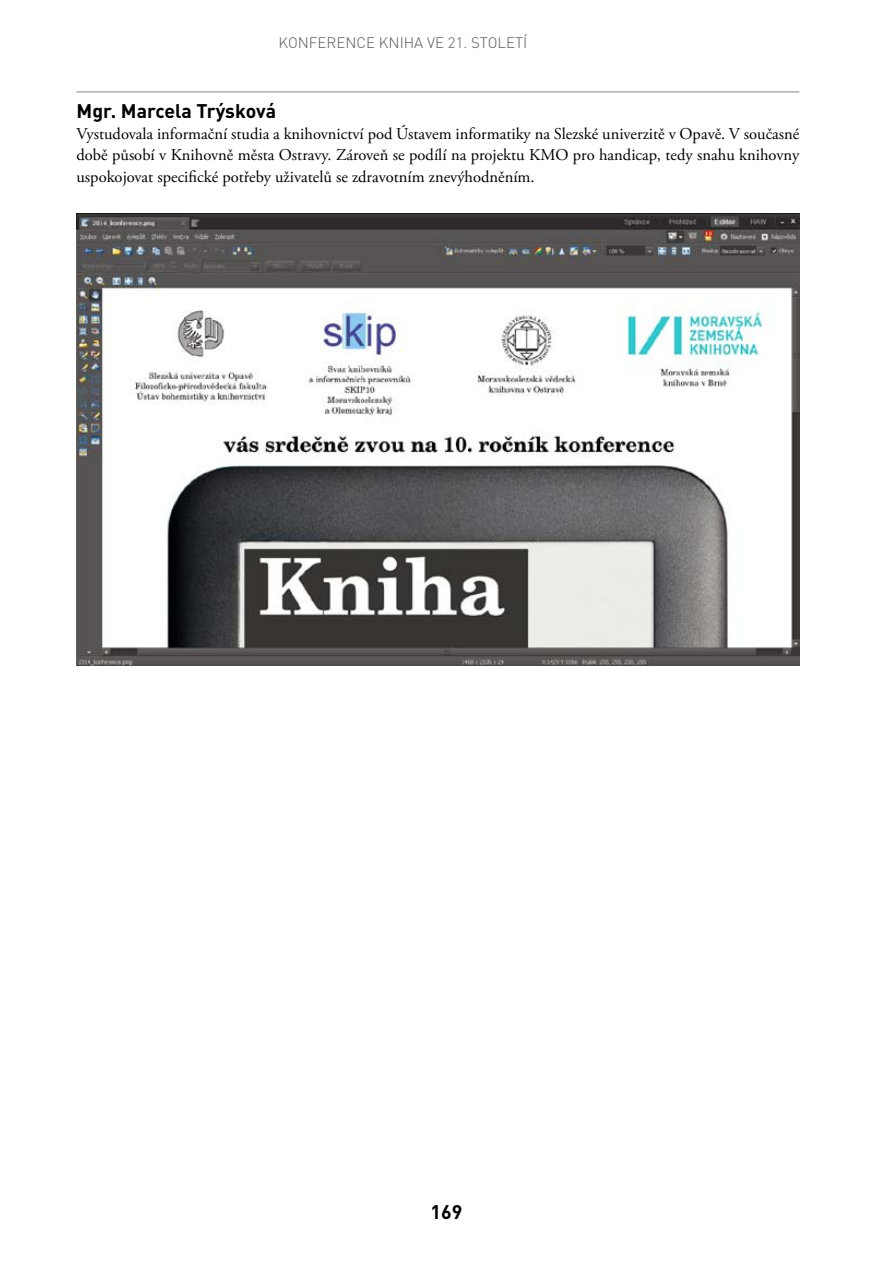
<style>
.page{position:relative;width:893px;height:1263px;background:#fff}
.page>*{position:absolute;margin:0;border:0;box-sizing:border-box;transform-origin:0 0}
.NP_Literatura_a_zdro{font:700 19.5px "DIN Pro";color:#000}
.CHLEBA_I_neodsaz{font:16.5px/21.3px "Adobe Garamond Pro";color:#000;text-align:justify}
.t1{font:300 15px "DIN Pro";color:#575756}
</style>
<div class="page">
<hr style="left:77px;top:92px;width:722px;height:1px;background:#878787">
<img style="left:77px;top:213px;width:722px;height:452px">
<p class="t1" style="left:279px;top:33px;width:250px">KONFERENCE KNIHA VE 21. STOLETÍ</p>
<p class="NP_Literatura_a_zdro" style="left:77px;top:97px;width:201px">Mgr. Marcela Trýsková</p>
<p class="CHLEBA_I_neodsaz" style="left:77px;top:124px;width:724px">Vystudovala informační studia a knihovnictví pod Ústavem informatiky na Slezské univerzitě v Opavě. V současné době působí v Knihovně města Ostravy. Zároveň se podílí na projektu KMO pro handicap, tedy snahu knihovny uspokojovat specifické potřeby uživatelů se zdravotním znevýhodněním.</p>
<p class="NP_Literatura_a_zdro" style="left:431px;top:1198px;width:33px">169</p>
</div>
